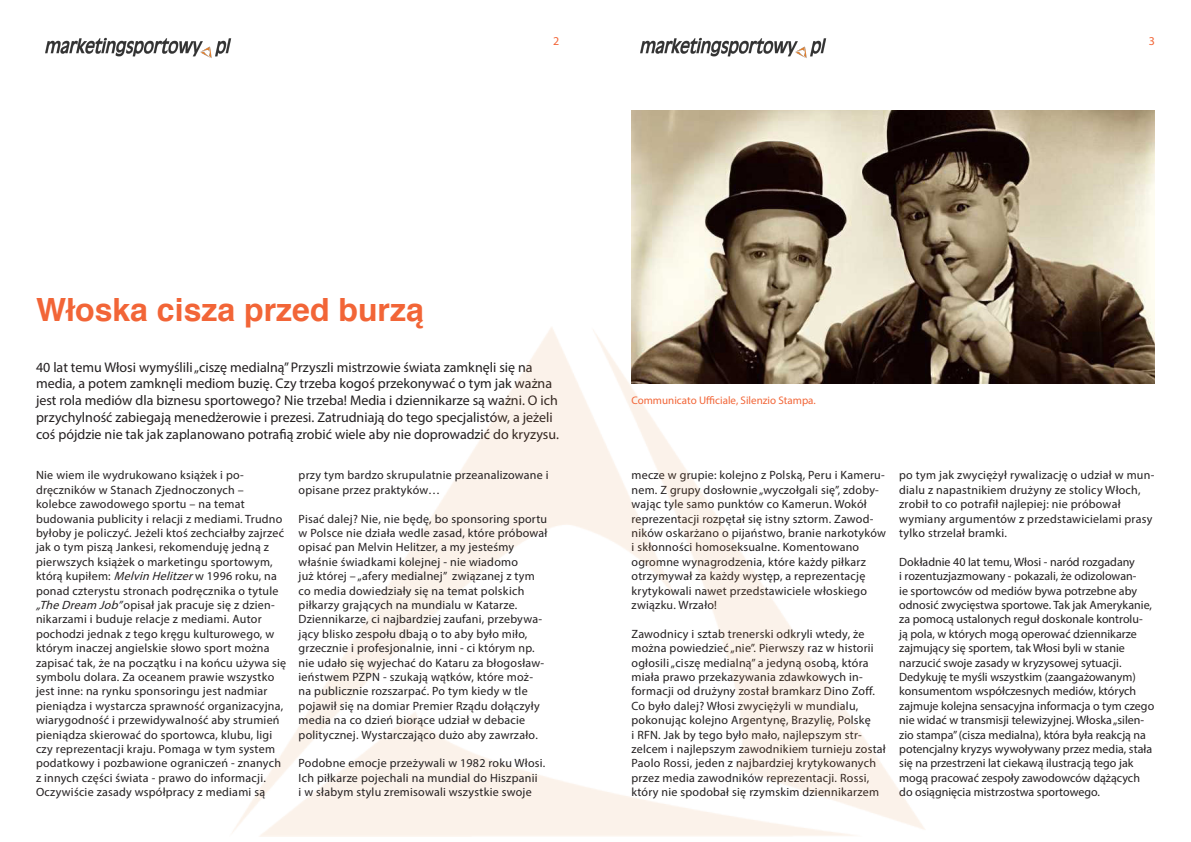
<style>
.page{position:relative;width:1191px;height:842px;background:#fff}
.page>*{position:absolute;margin:0;border:0;box-sizing:border-box;transform-origin:0 0}
.Title_not_cover{font:700 32px "Helvetica";color:#f26537}
.Intro{font:14px/16.8px "Myriad Pro";color:#231f20}
.Running_Copy{font:12px/14.4px "Myriad Pro";letter-spacing:.02em;color:#231f20}
.Running_Copy-2{font:12px/14.4px "Myriad Pro";color:#231f20}
.t1{font:12px "Myriad Pro";color:#f26537}
.t2{font:11px "Myriad Pro";color:#f26537}
.s1{font-style:italic}
</style>
<div class="page">
<img style="left:631px;top:37px;width:201px;height:74px">
<img style="left:45px;top:37px;width:187px;height:21px">
<img style="left:631px;top:111px;width:524px;height:273px">
<p class="t1" style="left:553px;top:34px;width:8px">2</p>
<p class="t1" style="left:1148px;top:34px;width:8px">3</p>
<p class="Title_not_cover" style="left:36px;top:284px;width:389px">Włoska cisza przed burzą</p>
<p class="Intro" style="left:36px;top:358px;width:524px">40 lat temu Włosi wymyślili „ciszę medialną” Przyszli mistrzowie świata zamknęli się na media, a potem zamknęli mediom buzię. Czy trzeba kogoś przekonywać o tym jak ważna jest rola mediów dla biznesu sportowego? Nie trzeba! Media i dziennikarze są ważni. O ich przychylność zabiegają menedżerowie i prezesi. Zatrudniają do tego specjalistów, a jeżeli coś pójdzie nie tak jak zaplanowano potrafią zrobić wiele aby nie doprowadzić do kryzysu.</p>
<p class="Running_Copy" style="left:36px;top:468px;width:252px">Nie wiem ile wydrukowano książek i po&shy;dręczników w Stanach Zjednoczonych – kolebce zawodowego sportu – na temat budowania publicity i relacji z mediami. Trudno byłoby je policzyć. Jeżeli ktoś zechciałby zajrzeć jak o tym piszą Jankesi, rekomenduję jedną z pierwszych książek o marketingu sportowym, którą kupiłem: <span class="s1">Melvin Helitzer</span>w 1996 roku, na ponad czterystu stronach podręcznika o tytule <span class="s1">„TheDream Job”</span>opisał jak pracuje się z dzien&shy;nikarzami i buduje relacje z mediami. Autor pochodzi jednak z tego kręgu kulturowego, w którym inaczej angielskie słowo sport można zapisać tak, że na początku i na końcu używa się symbolu dolara. Za oceanem prawie wszystko jest inne: na rynku sponsoringu jest nadmiar pieniądza i wystarcza sprawność organizacyjna, wiarygodność i przewidywalność aby strumień pieniądza skierować do sportowca, klubu, ligi czy reprezentacji kraju. Pomaga w tym system podatkowy i pozbawione ograniczeń - znanych z innych części świata - prawo do informacji.<br>Oczywiście zasady współpracy z mediami są</p>
<p class="Running_Copy" style="left:298px;top:468px;width:251px">przy tym bardzo skrupulatnie przeanalizowane i opisane przez praktyków…</p>
<p class="Running_Copy" style="left:298px;top:511px;width:250px">Pisać dalej? Nie, nie będę, bo sponsoring sportu w Polsce nie działa wedle zasad, które próbował opisać pan Melvin Helitzer, a my jesteśmy właśnie świadkami kolejnej - nie wiadomo<br>już której – „afery medialnej” związanej z tym co media dowiedziały się na temat polskich piłkarzy grających na mundialu w Katarze.<br>Dziennikarze, ci najbardziej zaufani, przebywa&shy;jący blisko zespołu dbają o to aby było miło, grzecznie i profesjonalnie, inni - ci którym np. nie udało się wyjechać do Kataru za błogosław&shy;ieństwem PZPN - szukają wątków, które moż&shy;na publicznie rozszarpać. Po tym kiedy w tle pojawił się na domiar Premier Rządu dołączyły media na co dzień biorące udział w debacie politycznej. Wystarczająco dużo aby zawrzało.</p>
<p class="Running_Copy" style="left:298px;top:756px;width:248px">Podobne emocje przeżywali w 1982 roku Włosi.<br>Ich piłkarze pojechali na mundial do Hiszpanii<br>i w słabym stylu zremisowali wszystkie swoje</p>
<p class="t2" style="left:631px;top:394px;width:186px">Communicato Ufficiale, Silenzio Stampa.</p>
<p class="Running_Copy" style="left:631px;top:468px;width:256px">mecze w grupie: kolejno z Polską, Peru i Kameru&shy;nem. Z grupy dosłownie „wyczołgali się”, zdoby&shy;wając tyle samo punktów co Kamerun. Wokół reprezentacji rozpętał się istny sztorm. Zawod&shy;ników oskarżano o pijaństwo, branie narkotyków i skłonności homoseksualne. Komentowano ogromne wynagrodzenia, które każdy piłkarz otrzymywał za każdy występ, a reprezentację krytykowali nawet przedstawiciele włoskiego związku. Wrzało!</p>
<p class="Running_Copy" style="left:631px;top:626px;width:256px">Zawodnicy i sztab trenerski odkryli wtedy, że można powiedzieć „nie”. Pierwszy raz w historii ogłosili „ciszę medialną” a jedyną osobą, która miała prawo przekazywania zdawkowych in&shy;formacji od drużyny został bramkarz Dino Zoff.<br>Co było dalej? Włosi zwyciężyli w mundialu, pokonując kolejno Argentynę, Brazylię, Polskę<br>i RFN. Jak by tego było mało, najlepszym str&shy;zelcem i najlepszym zawodnikiem turnieju został Paolo Rossi, jeden z najbardziej krytykowanych przez media zawodników reprezentacji. Rossi, który nie spodobał się rzymskim dziennikarzem</p>
<p class="Running_Copy" style="left:899px;top:468px;width:257px">po tym jak zwyciężył rywalizację o udział w mun&shy;dialu z napastnikiem drużyny ze stolicy Włoch, zrobił to co potrafił najlepiej: nie próbował wymiany argumentów z przedstawicielami prasy tylko strzelał bramki.</p>
<p class="Running_Copy-2" style="left:899px;top:554px;width:256px">Dokładnie 40 lat temu, Włosi - naród rozgadany<br>i rozentuzjazmowany - pokazali, że odizolowan-<br>ie sportowców od mediów bywa potrzebne aby odnosić zwycięstwa sportowe. Tak jak Amerykanie, za pomocą ustalonych reguł doskonale kontrolu&shy;ją pola, w których mogą operować dziennikarze zajmujący się sportem, tak Włosi byli w stanie narzucić swoje zasady w kryzysowej sytuacji.<br>Dedykuję te myśli wszystkim (zaangażowanym) konsumentom współczesnych mediów, których zajmuje kolejna sensacyjna informacja o tym czego nie widać w transmisji telewizyjnej. Włoska „silen&shy;zio stampa” (cisza medialna), która była reakcją na potencjalny kryzys wywoływany przez media, stała się na przestrzeni lat ciekawą ilustracją tego jak mogą pracować zespoły zawodowców dążących do osiągnięcia mistrzostwa sportowego.</p>
</div>
